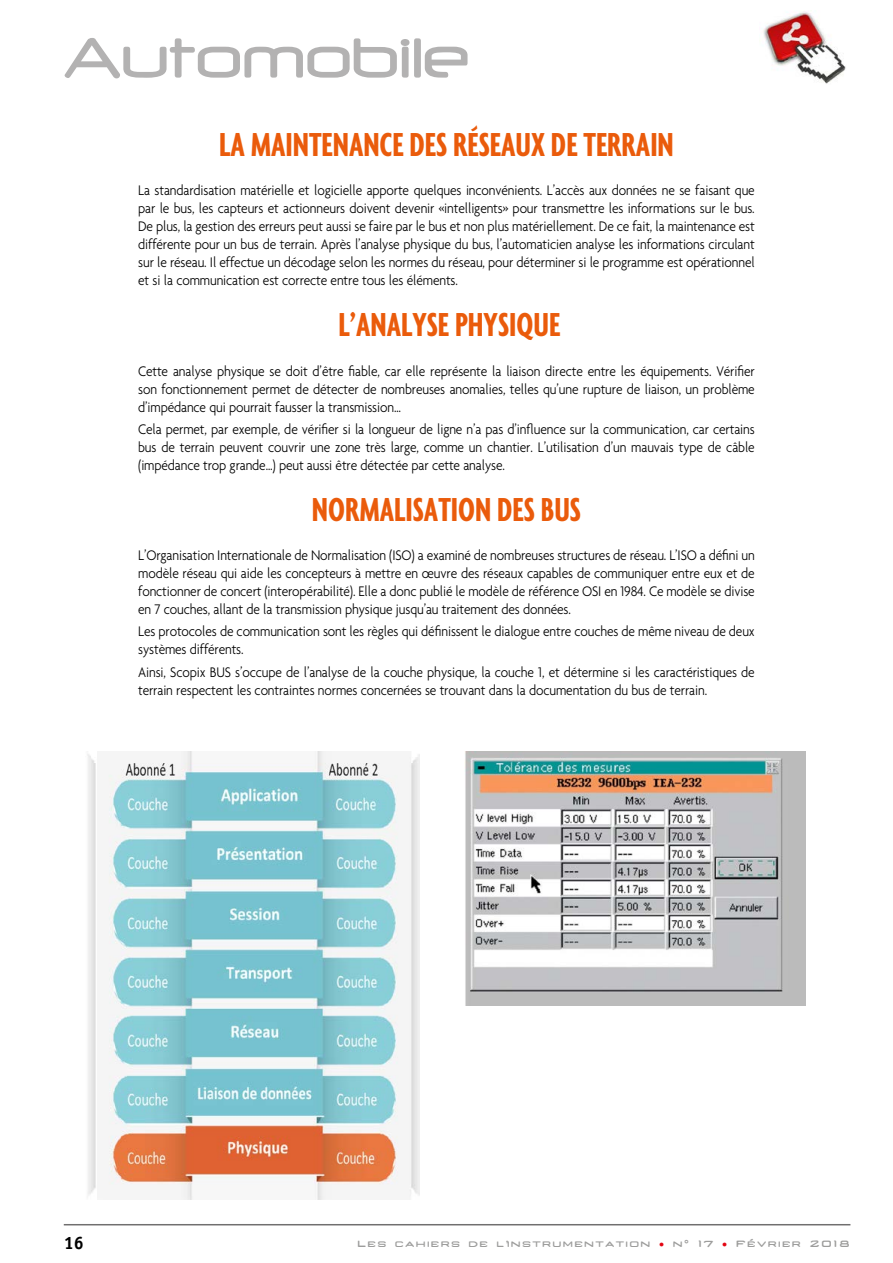
<style>
.page{position:relative;width:893px;height:1263px;background:#fff}
.page>*{position:absolute;margin:0;border:0;box-sizing:border-box;transform-origin:0 0}
.t1{font:66px "Neuropol";color:#b3b2b2}
.t2{font:700 extra-condensed 36px "Agenda";color:#ea5b0b}
.t3{font:700 18px "Officina Sans";color:#000}
.t4{font:300 15px/18px "Agenda";letter-spacing:-.01em;color:#000;text-align:justify;scale:.9 1}
.t5{font:500 12.75px "Nedian";letter-spacing:.05em;color:#9d9d9c}
.s1{color:#e30613}
</style>
<div class="page">
<hr style="left:64px;top:1224px;width:786px;height:1px;background:#706f6f">
<img style="left:87px;top:752px;width:333px;height:447px">
<img style="left:465px;top:752px;width:340px;height:253px">
<img style="left:763px;top:11px;width:83px;height:73px">
<h1 class="t1" style="left:64px;top:24px;width:407px">Automobile</h1>
<h2 class="t2" style="left:219px;top:124px;width:456px">LA MAINTENANCE DES RÉSEAUX DE TERRAIN</h2>
<p class="t4" style="left:138px;top:181px;width:687px">La standardisation matérielle et logicielle apporte quelques inconvénients. L’accès aux données ne se faisant que par le bus, les capteurs et actionneurs doivent devenir «intelligents» pour transmettre les informations sur le bus.<br>De plus, la gestion des erreurs peut aussi se faire par le bus et non plus matériellement. De ce fait, la maintenance est différente pour un bus de terrain. Après l’analyse physique du bus, l’automaticien analyse les informations circulant sur le réseau. Il effectue un décodage selon les normes du réseau, pour déterminer si le programme est opérationnel et si la communication est correcte entre tous les éléments.</p>
<h2 class="t2" style="left:338px;top:304px;width:223px">L’ANALYSE PHYSIQUE</h2>
<p class="t4" style="left:138px;top:362px;width:687px">Cette analyse physique se doit d’être fiable, car elle représente la liaison directe entre les équipements. Vérifier son fonctionnement permet de détecter de nombreuses anomalies, telles qu’une rupture de liaison, un problème d’impédance qui pourrait fausser la transmission…</p>
<p class="t4" style="left:138px;top:420px;width:687px">Cela permet, par exemple, de vérifier si la longueur de ligne n’a pas d’influence sur la communication, car certains bus de terrain peuvent couvrir une zone très large, comme un chantier. L’utilisation d’un mauvais type de câble (impédance trop grande…) peut aussi être détectée par cette analyse.</p>
<h2 class="t2" style="left:312px;top:489px;width:271px">NORMALISATION DES BUS</h2>
<p class="t4" style="left:138px;top:546px;width:687px">L’Organisation Internationale de Normalisation (ISO) a examiné de nombreuses structures de réseau. L’ISO a défini un modèle réseau qui aide les concepteurs à mettre en œuvre des réseaux capables de communiquer entre eux et de fonctionner de concert (interopérabilité). Elle a donc publié le modèle de référence OSI en 1984. Ce modèle se divise en 7 couches, allant de la transmission physique jusqu’au traitement des données.</p>
<p class="t4" style="left:138px;top:622px;width:687px">Les protocoles de communication sont les règles qui définissent le dialogue entre couches de même niveau de deux systèmes différents.</p>
<p class="t4" style="left:138px;top:663px;width:687px">Ainsi, Scopix BUS s’occupe de l’analyse de la couche physique, la couche 1, et détermine si les caractéristiques de terrain respectent les contraintes normes concernées se trouvant dans la documentation du bus de terrain.</p>
<p class="t3" style="left:64px;top:1231px;width:22px">16</p>
<p class="t5" style="left:357px;top:1236px;width:495px">Les cahiers de l’instrumentation <span class="s1">•</span> n° 17 <span class="s1">•</span> Février 2018</p>
</div>
